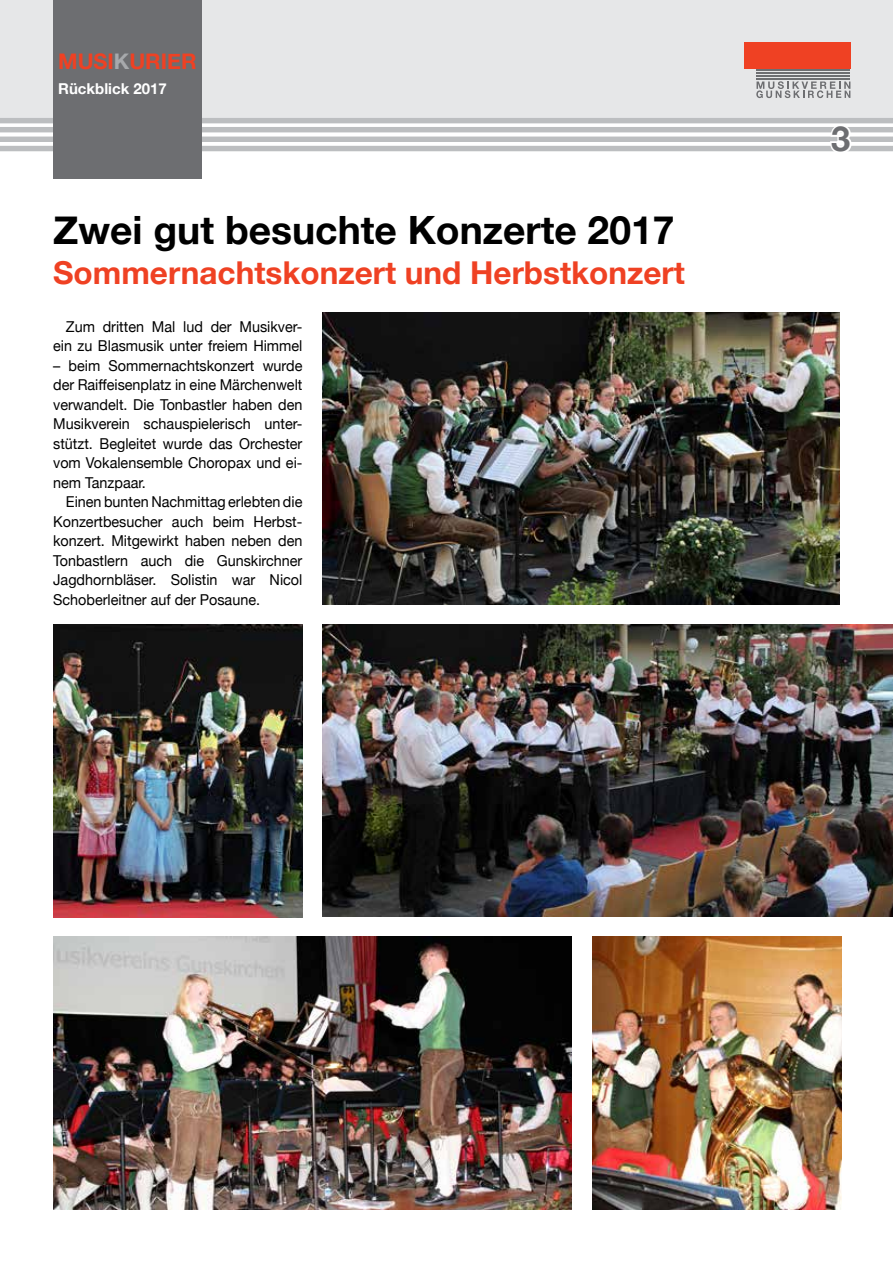
<style>
.page{position:relative;width:893px;height:1263px;background:#fff}
.page>*{position:absolute;margin:0;border:0;box-sizing:border-box;transform-origin:0 0}
.t1{font:700 39px "Helvetica Neue";color:#000}
.t2{font:700 34.5px "Helvetica Neue";color:#6d6e71}
.t3{font:700 31.5px "Helvetica Neue";color:#ef4123}
.t4{font:700 21.45px "Helvetica Neue";color:#ef4123}
.t5{font:15px/19.5px "Helvetica Neue";color:#000;text-align:justify;scale:.96 1}
.t6{font:700 15px "Helvetica Neue";color:#fff}
.s1{color:#a7a9ac}
</style>
<div class="page">
<div style="left:0;top:0;width:893px;height:118px;background:#e6e7e8"></div>
<div style="left:0;top:146px;width:893px;height:5px;background:#bcbec0"></div>
<div style="left:0;top:137px;width:893px;height:5px;background:#bcbec0"></div>
<div style="left:0;top:127px;width:893px;height:5px;background:#bcbec0"></div>
<div style="left:0;top:118px;width:893px;height:5px;background:#bcbec0"></div>
<div style="left:744px;top:43px;width:106px;height:26px;background:#ef4123"></div>
<svg style="left:756px;top:81px;width:94px;height:17px"></svg>
<hr style="left:756px;top:69px;width:94px;height:2px;background:#6d6e71">
<hr style="left:756px;top:72px;width:94px;height:2px;background:#6d6e71">
<hr style="left:756px;top:75px;width:94px;height:2px;background:#6d6e71">
<hr style="left:756px;top:78px;width:94px;height:2px;background:#6d6e71">
<svg style="left:828px;top:123px;width:26px;height:29px"></svg>
<div style="left:53px;top:0;width:149px;height:179px;background:#6d6e71"></div>
<img style="left:322px;top:624px;width:571px;height:293px">
<img style="left:53px;top:625px;width:249px;height:292px">
<img style="left:322px;top:312px;width:518px;height:293px">
<img style="left:53px;top:936px;width:518px;height:274px">
<img style="left:592px;top:936px;width:249px;height:274px">
<h3 class="t4" style="left:58px;top:44px;width:140px">MUSI<span class="s1">K</span>URIER</h3>
<p class="t6" style="left:58px;top:77px;width:110px">Rückblick 2017</p>
<h1 class="t1" style="left:53px;top:199px;width:623px">Zwei gut besuchte Konzerte 2017</h1>
<h3 class="t3" style="left:53px;top:248px;width:633px">Sommernachtskonzert und Herbstkonzert</h3>
<p class="t5" style="left:53px;top:317px;width:261px;text-align:right">Zum dritten Mal lud der Musikver&shy;ein zu Blasmusik unter freiem Himmel</p>
<p class="t5" style="left:53px;top:356px;width:261px">– beim Sommernachtskonzert wurde der Raiffeisenplatz in eine Märchenwelt verwandelt. Die Tonbastler haben den Musikverein schauspielerisch unter&shy;stützt. Begleitet wurde das Orchester vom Vokalensemble Choropax und ei&shy;nem Tanzpaar.</p>
<p class="t5" style="left:53px;top:493px;width:261px;text-indent:13px">Einen bunten Nachmittag erlebten die Konzertbesucher auch beim Herbst&shy;konzert. Mitgewirkt haben neben den Tonbastlern auch die Gunskirchner Jagdhornbläser. Solistin war Nicol Schoberleitner auf der Posaune.</p>
<h2 class="t2" style="left:831px;top:112px;width:21px">3</h2>
</div>
